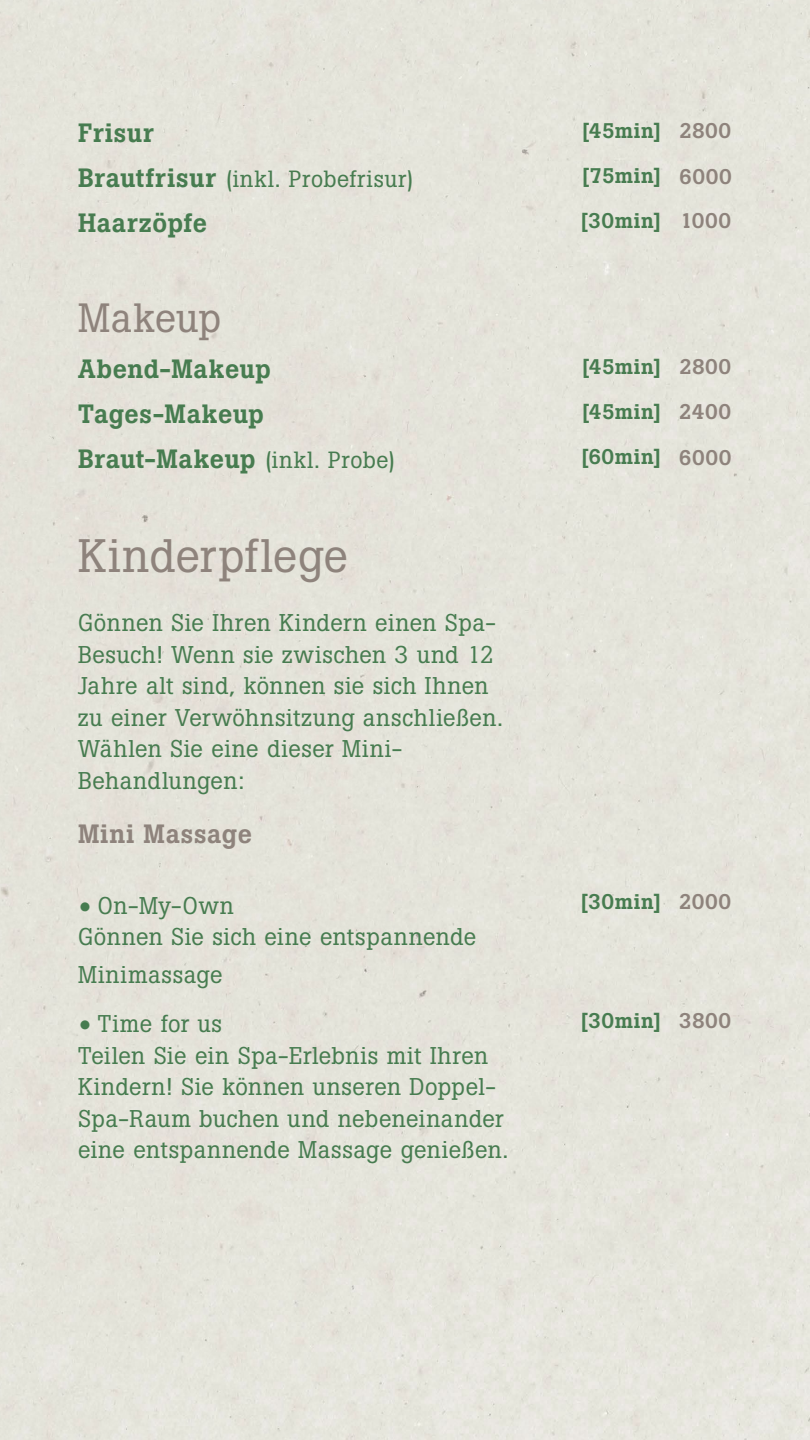
<style>
.page{position:relative;width:810px;height:1440px;background:#fff}
.page>*{position:absolute;margin:0;border:0;box-sizing:border-box;transform-origin:0 0}
.t1{font:46.5px "Boton";letter-spacing:.01em;color:#8e837c}
.t2{font:40.5px "Boton";letter-spacing:.015em;color:#8e837c}
.t3{font:500 26.25px "Boton";letter-spacing:.025em;color:#477c50}
.t4{font:500 26.25px "Boton";letter-spacing:.03em;color:#8e837c}
.t5{font:24px/31.5px "Boton";letter-spacing:.02em;color:#477c50}
.t6{font:23.25px "Boton";letter-spacing:.035em;color:#477c50}
.t7{font:500 21px "Boton";letter-spacing:.03em;color:#477c50}
.s1{color:#8e837c}
.s2{font-weight:500;font-size:26.25px}
.s3{font-weight:400;font-size:23.25px}
.s4{font-family:"Lato"}
</style>
<div class="page">
<p class="t3" style="left:78px;top:117px;width:78px">Frisur</p>
<p class="t7" style="left:582px;top:118px;width:151px">[45min] <span class="s1">2800</span></p>
<p class="t6" style="left:78px;top:164px;width:337px"><span class="s2">Brautfrisur</span> (inkl. Probefrisur)</p>
<p class="t7" style="left:582px;top:163px;width:151px">[75min] <span class="s1">6000</span></p>
<p class="t3" style="left:78px;top:207px;width:130px">Haarzöpfe</p>
<p class="t7" style="left:581px;top:208px;width:152px">[30min] <span class="s1">1000</span></p>
<h2 class="t2" style="left:78px;top:293px;width:145px">Makeup</h2>
<p class="t3" style="left:78px;top:353px;width:194px">Abend-Makeup</p>
<p class="t7" style="left:582px;top:354px;width:151px">[45min] <span class="s1">2800</span></p>
<p class="t3" style="left:78px;top:398px;width:187px">Tages-Makeup</p>
<p class="t7" style="left:582px;top:399px;width:151px">[45min] <span class="s1">2400</span></p>
<p class="t3" style="left:78px;top:443px;width:319px">Braut-Makeup <span class="s3">(inkl. Probe)</span></p>
<p class="t7" style="left:581px;top:444px;width:152px">[60min] <span class="s1">6000</span></p>
<h1 class="t1" style="left:78px;top:528px;width:272px">Kinderpflege</h1>
<p class="t5" style="left:78px;top:607px;width:427px">Gönnen Sie Ihren Kindern einen Spa-<br>Besuch! Wenn sie zwischen 3 und 12<br>Jahre alt sind, können sie sich Ihnen zu einer Verwöhnsitzung anschließen.<br>Wählen Sie eine dieser Mini-<br>Behandlungen:</p>
<p class="t4" style="left:78px;top:818px;width:176px">Mini Massage</p>
<p class="t5" style="left:78px;top:889px;width:400px"><span class="s4">•</span> On-My-Own<br>Gönnen Sie sich eine entspannende</p>
<p class="t5" style="left:78px;top:958px;width:146px">Minimassage</p>
<p class="t7" style="left:581px;top:889px;width:152px">[30min] <span class="s1">2000</span></p>
<p class="t5" style="left:78px;top:1008px;width:432px"><span class="s4">•</span> Time for us<br>Teilen Sie ein Spa-Erlebnis mit Ihren<br>Kindern! Sie können unseren Doppel-<br>Spa-Raum buchen und nebeneinander eine entspannende Massage genießen.</p>
<p class="t7" style="left:581px;top:1008px;width:152px">[30min] <span class="s1">3800</span></p>
</div>
